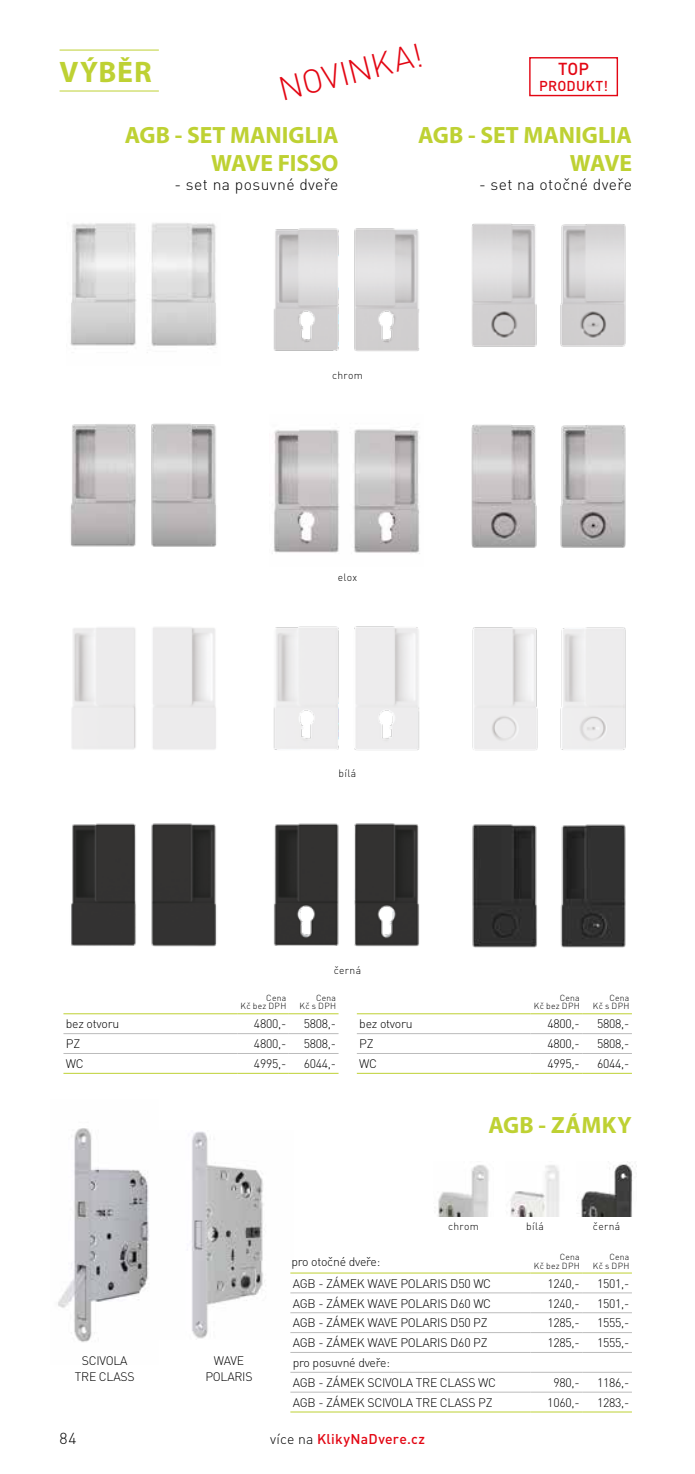
<style>
.page{position:relative;width:695px;height:1474px;background:#fff}
.page>*{position:absolute;margin:0;border:0;box-sizing:border-box;transform-origin:0 0}
.t1{font:300 33.07px "DIN Pro";color:#e30613}
.t2{font:700 29.75px "Myriad Pro";letter-spacing:.025em;color:#bed133}
.t3{font:700 23.62px/28.3px "Myriad Pro";letter-spacing:-.005em;color:#bed133;text-align:right}
.t4{font:700 23.62px "Myriad Pro";letter-spacing:.02em;color:#bed133}
.t5{font:500 17.15px "DIN Pro";color:#e30613}
.t6{font:300 15.75px "DIN Pro";letter-spacing:.025em;color:#000}
.t7{font:500 14.17px "DIN Pro";letter-spacing:.02em;color:#e30613}
.t8{font:500 14px "DIN Pro";letter-spacing:.02em;color:#e30613}
.t9{font:300 12.25px/15.8px "DIN Pro";letter-spacing:-.02em;color:#000;text-align:center}
.t10{font:300 10.5px "DIN Pro";letter-spacing:.03em;color:#000}
.t11{font:300 8.75px/8.8px "DIN Pro";letter-spacing:.035em;color:#000;text-align:right}
.s1{font-weight:300;color:#000}
</style>
<div class="page">
<hr style="left:60px;top:50px;width:99px;height:1px;background:#bed133">
<hr style="left:60px;top:91px;width:99px;height:1px;background:#bed133">
<img style="left:191px;top:1131px;width:102px;height:208px">
<img style="left:58px;top:1128px;width:91px;height:214px">
<hr style="left:357px;top:1053px;width:173px;height:1px;background:#bcbcbc">
<hr style="left:530px;top:1053px;width:52px;height:1px;background:#bcbcbc">
<hr style="left:582px;top:1053px;width:49px;height:1px;background:#bcbcbc">
<hr style="left:357px;top:1013px;width:173px;height:1px;background:#bed133">
<hr style="left:530px;top:1013px;width:52px;height:1px;background:#bed133">
<hr style="left:582px;top:1013px;width:49px;height:1px;background:#bed133">
<hr style="left:357px;top:1033px;width:173px;height:1px;background:#bcbcbc">
<hr style="left:530px;top:1033px;width:52px;height:1px;background:#bcbcbc">
<hr style="left:582px;top:1033px;width:49px;height:1px;background:#bcbcbc">
<hr style="left:357px;top:1072px;width:173px;height:1px;background:#bed133">
<hr style="left:530px;top:1072px;width:52px;height:1px;background:#bed133">
<hr style="left:582px;top:1072px;width:49px;height:1px;background:#bed133">
<hr style="left:63px;top:1053px;width:174px;height:1px;background:#bcbcbc">
<hr style="left:237px;top:1053px;width:52px;height:1px;background:#bcbcbc">
<hr style="left:289px;top:1053px;width:49px;height:1px;background:#bcbcbc">
<hr style="left:63px;top:1013px;width:174px;height:1px;background:#bed133">
<hr style="left:237px;top:1013px;width:52px;height:1px;background:#bed133">
<hr style="left:289px;top:1013px;width:49px;height:1px;background:#bed133">
<hr style="left:63px;top:1033px;width:174px;height:1px;background:#bcbcbc">
<hr style="left:237px;top:1033px;width:52px;height:1px;background:#bcbcbc">
<hr style="left:289px;top:1033px;width:49px;height:1px;background:#bcbcbc">
<hr style="left:63px;top:1072px;width:174px;height:1px;background:#bed133">
<hr style="left:237px;top:1072px;width:52px;height:1px;background:#bed133">
<hr style="left:289px;top:1072px;width:49px;height:1px;background:#bed133">
<hr style="left:530px;top:1312px;width:52px;height:1px;background:#bcbcbc">
<hr style="left:582px;top:1312px;width:49px;height:1px;background:#bcbcbc">
<hr style="left:530px;top:1332px;width:52px;height:1px;background:#bcbcbc">
<hr style="left:582px;top:1332px;width:49px;height:1px;background:#bcbcbc">
<hr style="left:290px;top:1351px;width:240px;height:1px;background:#bcbcbc">
<hr style="left:530px;top:1351px;width:52px;height:1px;background:#bcbcbc">
<hr style="left:582px;top:1351px;width:49px;height:1px;background:#bcbcbc">
<hr style="left:290px;top:1371px;width:240px;height:1px;background:#bcbcbc">
<hr style="left:530px;top:1371px;width:52px;height:1px;background:#bcbcbc">
<hr style="left:582px;top:1371px;width:49px;height:1px;background:#bcbcbc">
<hr style="left:290px;top:1391px;width:240px;height:1px;background:#bcbcbc">
<hr style="left:530px;top:1391px;width:52px;height:1px;background:#bcbcbc">
<hr style="left:582px;top:1391px;width:49px;height:1px;background:#bcbcbc">
<hr style="left:290px;top:1272px;width:240px;height:1px;background:#bed133">
<hr style="left:530px;top:1272px;width:52px;height:1px;background:#bed133">
<hr style="left:582px;top:1272px;width:49px;height:1px;background:#bed133">
<hr style="left:290px;top:1292px;width:240px;height:1px;background:#bcbcbc">
<hr style="left:530px;top:1292px;width:52px;height:1px;background:#bcbcbc">
<hr style="left:582px;top:1292px;width:49px;height:1px;background:#bcbcbc">
<hr style="left:290px;top:1312px;width:240px;height:1px;background:#bcbcbc">
<hr style="left:290px;top:1332px;width:240px;height:1px;background:#bcbcbc">
<hr style="left:290px;top:1411px;width:240px;height:1px;background:#bed133">
<hr style="left:530px;top:1411px;width:52px;height:1px;background:#bed133">
<hr style="left:582px;top:1411px;width:49px;height:1px;background:#bed133">
<img style="left:472px;top:824px;width:154px;height:124px">
<img style="left:471px;top:223px;width:155px;height:124px">
<img style="left:472px;top:627px;width:154px;height:124px">
<img style="left:471px;top:424px;width:155px;height:124px">
<img style="left:71px;top:823px;width:146px;height:124px">
<img style="left:70px;top:223px;width:147px;height:130px">
<img style="left:72px;top:627px;width:144px;height:123px">
<img style="left:71px;top:423px;width:146px;height:124px">
<img style="left:273px;top:823px;width:147px;height:124px">
<img style="left:273px;top:228px;width:147px;height:124px">
<img style="left:273px;top:626px;width:147px;height:124px">
<img style="left:272px;top:429px;width:148px;height:125px">
<img style="left:438px;top:1165px;width:51px;height:51px">
<img style="left:510px;top:1165px;width:49px;height:51px">
<img style="left:576px;top:1161px;width:57px;height:55px">
<div style="left:529px;top:57px;width:89px;height:39px;border:1px solid #e30613"></div>
<h1 class="t1" style="left:273px;top:64px;width:149px;rotate:-14deg">NOVINKA!</h1>
<h2 class="t2" style="left:60px;top:52px;width:94px">VÝBĚR</h2>
<h3 class="t5" style="left:558px;top:55px;width:33px">TOP</h3>
<p class="t7" style="left:539px;top:74px;width:71px">PRODUKT!</p>
<h3 class="t3" style="left:418px;top:120px;width:215px">AGB - SET MANIGLIA<br>WAVE</h3>
<p class="t6" style="left:479px;top:172px;width:154px">- set na otočné dveře</p>
<h3 class="t3" style="left:125px;top:120px;width:215px">AGB - SET MANIGLIA<br>WAVE FISSO</h3>
<p class="t6" style="left:174px;top:172px;width:165px">- set na posuvné dveře</p>
<p class="t10" style="left:332px;top:367px;width:32px">chrom</p>
<p class="t10" style="left:338px;top:569px;width:21px">elox</p>
<p class="t10" style="left:338px;top:765px;width:19px">bílá</p>
<p class="t10" style="left:334px;top:961px;width:29px">černá</p>
<p class="t11" style="left:240px;top:992px;width:47px">Cena<br>Kč bez DPH</p>
<p class="t11" style="left:299px;top:992px;width:38px">Cena<br>Kč s DPH</p>
<p class="t11" style="left:534px;top:992px;width:47px">Cena<br>Kč bez DPH</p>
<p class="t11" style="left:593px;top:992px;width:38px">Cena<br>Kč s DPH</p>
<p class="t9" style="left:66px;top:1015px;width:55px">bez otvoru</p>
<p class="t9" style="left:254px;top:1015px;width:34px">4800,-</p>
<p class="t9" style="left:303px;top:1015px;width:34px">5808,-</p>
<p class="t9" style="left:66px;top:1034px;width:16px">PZ</p>
<p class="t9" style="left:254px;top:1034px;width:34px">4800,-</p>
<p class="t9" style="left:303px;top:1034px;width:34px">5808,-</p>
<p class="t9" style="left:66px;top:1054px;width:19px">WC</p>
<p class="t9" style="left:254px;top:1054px;width:34px">4995,-</p>
<p class="t9" style="left:303px;top:1054px;width:34px">6044,-</p>
<p class="t9" style="left:359px;top:1015px;width:55px">bez otvoru</p>
<p class="t9" style="left:547px;top:1015px;width:34px">4800,-</p>
<p class="t9" style="left:597px;top:1015px;width:34px">5808,-</p>
<p class="t9" style="left:359px;top:1034px;width:16px">PZ</p>
<p class="t9" style="left:547px;top:1034px;width:34px">4800,-</p>
<p class="t9" style="left:597px;top:1034px;width:34px">5808,-</p>
<p class="t9" style="left:359px;top:1054px;width:19px">WC</p>
<p class="t9" style="left:547px;top:1054px;width:34px">4995,-</p>
<p class="t9" style="left:597px;top:1054px;width:34px">6044,-</p>
<h3 class="t4" style="left:488px;top:1110px;width:145px">AGB - ZÁMKY</h3>
<p class="t10" style="left:448px;top:1217px;width:32px">chrom</p>
<p class="t10" style="left:526px;top:1217px;width:19px">bílá</p>
<p class="t10" style="left:593px;top:1217px;width:29px">černá</p>
<p class="t9" style="left:75px;top:1351px;width:61px">SCIVOLA<br>TRE CLASS</p>
<p class="t9" style="left:205px;top:1351px;width:49px">WAVE<br>POLARIS</p>
<p class="t9" style="left:291px;top:1252px;width:90px">pro otočné dveře:</p>
<p class="t11" style="left:534px;top:1251px;width:47px">Cena<br>Kč bez DPH</p>
<p class="t11" style="left:593px;top:1251px;width:38px">Cena<br>Kč s DPH</p>
<p class="t9" style="left:293px;top:1274px;width:200px">AGB - ZÁMEK WAVE POLARIS D50 WC</p>
<p class="t9" style="left:547px;top:1274px;width:34px">1240,-</p>
<p class="t9" style="left:597px;top:1274px;width:34px">1501,-</p>
<p class="t9" style="left:293px;top:1294px;width:200px">AGB - ZÁMEK WAVE POLARIS D60 WC</p>
<p class="t9" style="left:547px;top:1294px;width:34px">1240,-</p>
<p class="t9" style="left:597px;top:1294px;width:34px">1501,-</p>
<p class="t9" style="left:293px;top:1313px;width:196px">AGB - ZÁMEK WAVE POLARIS D50 PZ</p>
<p class="t9" style="left:547px;top:1313px;width:34px">1285,-</p>
<p class="t9" style="left:597px;top:1313px;width:34px">1555,-</p>
<p class="t9" style="left:293px;top:1333px;width:196px">AGB - ZÁMEK WAVE POLARIS D60 PZ</p>
<p class="t9" style="left:547px;top:1333px;width:34px">1285,-</p>
<p class="t9" style="left:597px;top:1333px;width:34px">1555,-</p>
<p class="t9" style="left:293px;top:1351px;width:205px;line-height:19.8px;text-align:left">pro posuvné dveře:<br>AGB - ZÁMEK SCIVOLA TRE CLASS WC</p>
<p class="t9" style="left:553px;top:1373px;width:28px">980,-</p>
<p class="t9" style="left:597px;top:1373px;width:34px">1186,-</p>
<p class="t9" style="left:293px;top:1393px;width:201px">AGB - ZÁMEK SCIVOLA TRE CLASS PZ</p>
<p class="t9" style="left:547px;top:1393px;width:34px">1060,-</p>
<p class="t9" style="left:597px;top:1393px;width:34px">1283,-</p>
<p class="t6" style="left:60px;top:1426px;width:18px">84</p>
<p class="t8" style="left:270px;top:1427px;width:156px"><span class="s1">více na</span> KlikyNaDvere.cz</p>
</div>
